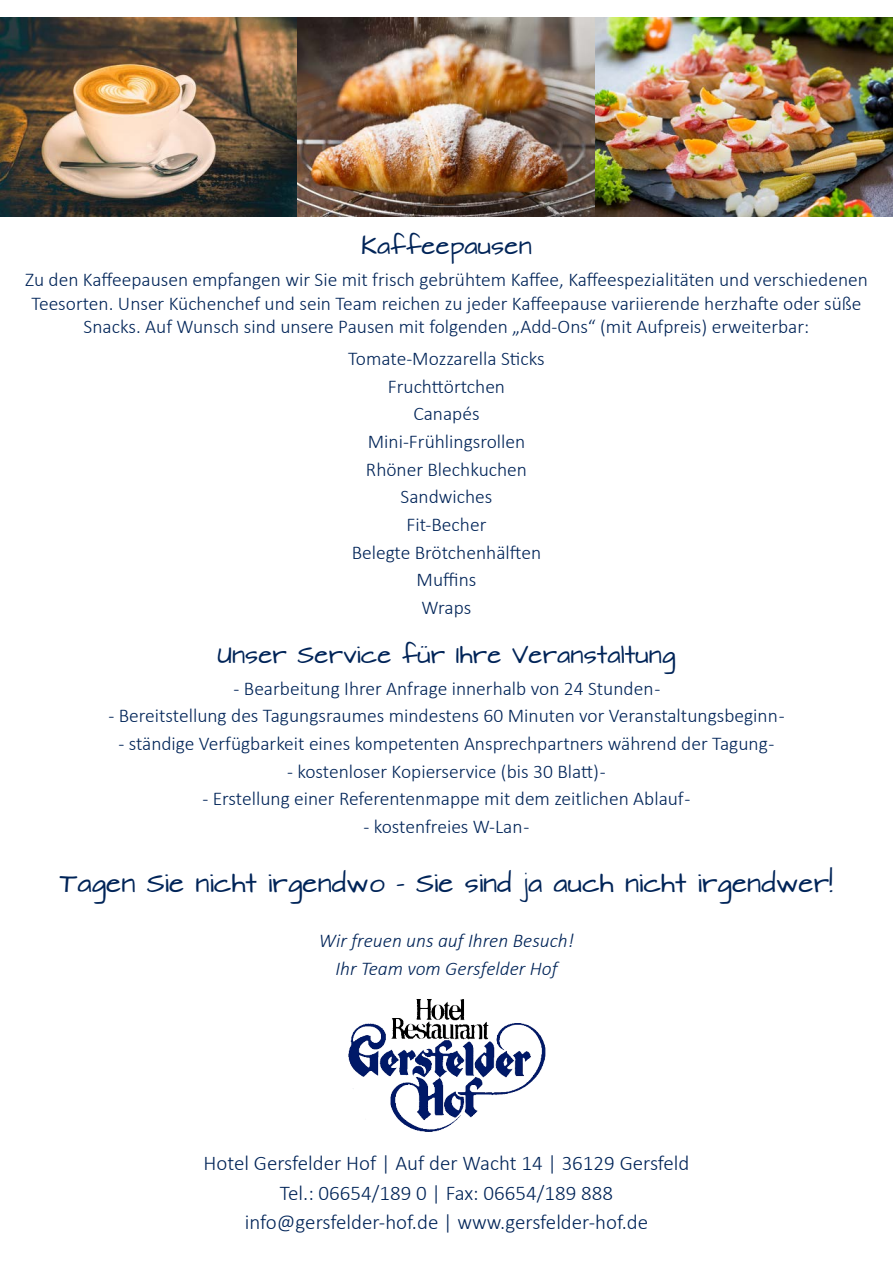
<style>
.page{position:relative;width:893px;height:1263px;background:#fff}
.page>*{position:absolute;margin:0;border:0;box-sizing:border-box;transform-origin:0 0}
.t1{font:22.5px "Architects Daughter";color:#002458}
.t2{font:300 21px "Calibri";color:#002458}
.t3{font:21px "Architects Daughter";color:#002458}
.t4{font:300 19.5px/23.4px "Calibri";color:#002458;text-align:center}
.t5{font:italic 300 19.5px "Calibri";color:#002458}
</style>
<div class="page">
<img style="left:0;top:17px;width:297px;height:200px">
<img style="left:297px;top:17px;width:596px;height:200px">
<img style="left:348px;top:999px;width:198px;height:132px">
<p class="t3" style="left:361px;top:235px;width:172px">Kaffeepausen</p>
<p class="t4" style="left:25px;top:268px;width:844px">Zu den Kaffeepausen empfangen wir Sie mit frisch gebrühtem Kaffee, Kaffeespezialitäten und verschiedenen<br>Teesorten. Unser Küchenchef und sein Team reichen zu jeder Kaffeepause variierende herzhafte oder süße<br>Snacks. Auf Wunsch sind unsere Pausen mit folgenden „Add-Ons“ (mit Aufpreis) erweiterbar:</p>
<p class="t4" style="left:348px;top:347px;width:198px">Tomate-Mozzarella Sticks</p>
<p class="t4" style="left:388px;top:374px;width:119px">Fruchttörtchen</p>
<p class="t4" style="left:413px;top:402px;width:68px">Canapés</p>
<p class="t4" style="left:368px;top:430px;width:159px">Mini-Frühlingsrollen</p>
<p class="t4" style="left:366px;top:457px;width:163px">Rhöner Blechkuchen</p>
<p class="t4" style="left:401px;top:485px;width:93px">Sandwiches</p>
<p class="t4" style="left:407px;top:513px;width:81px">Fit-Becher</p>
<p class="t4" style="left:352px;top:540px;width:191px">Belegte Brötchenhälften</p>
<p class="t4" style="left:417px;top:568px;width:61px">Muffins</p>
<p class="t4" style="left:422px;top:596px;width:51px">Wraps</p>
<p class="t3" style="left:217px;top:643px;width:460px">Unser Service für Ihre Veranstaltung</p>
<p class="t4" style="left:234px;top:676px;width:428px">- Bearbeitung Ihrer Anfrage innerhalb von 24 Stunden -</p>
<p class="t4" style="left:108px;top:704px;width:678px">- Bereitstellung des Tagungsraumes mindestens 60 Minuten vor Veranstaltungsbeginn -</p>
<p class="t4" style="left:118px;top:731px;width:658px">- ständige Verfügbarkeit eines kompetenten Ansprechpartners während der Tagung -</p>
<p class="t4" style="left:287px;top:759px;width:320px">- kostenloser Kopierservice (bis 30 Blatt) -</p>
<p class="t4" style="left:202px;top:787px;width:490px">- Erstellung einer Referentenmappe mit dem zeitlichen Ablauf -</p>
<p class="t4" style="left:363px;top:814px;width:167px">- kostenfreies W-Lan -</p>
<p class="t1" style="left:60px;top:871px;width:775px">Tagen Sie nicht irgendwo - Sie sind ja auch nicht irgendwer!</p>
<p class="t5" style="left:319px;top:928px;width:257px">Wir freuen uns auf Ihren Besuch!</p>
<p class="t5" style="left:335px;top:956px;width:224px">Ihr Team vom Gersfelder Hof</p>
<p class="t2" style="left:203px;top:1150px;width:488px">Hotel Gersfelder Hof | Auf der Wacht 14 | 36129 Gersfeld</p>
<p class="t2" style="left:280px;top:1180px;width:335px">Tel.: 06654/189 0 | Fax: 06654/189 888</p>
<p class="t2" style="left:245px;top:1209px;width:405px">info@gersfelder-hof.de | www.gersfelder-hof.de</p>
</div>
